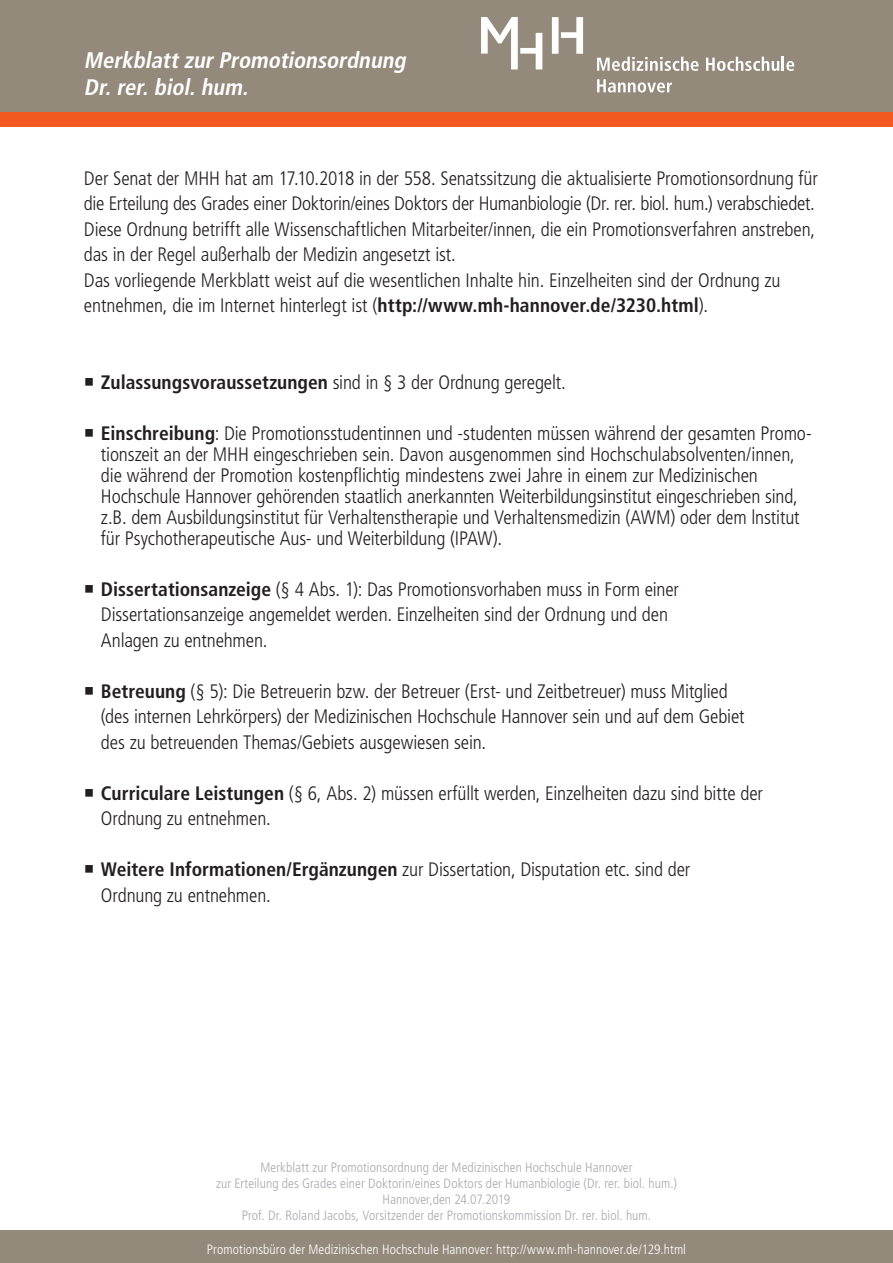
<style>
.page{position:relative;width:893px;height:1263px;background:#fff}
.page>*{position:absolute;margin:0;border:0;box-sizing:border-box;transform-origin:0 0}
.t1{font:italic 700 condensed 22.5px/27px "Frutiger LT Std";color:#fff}
.t2{font:300 condensed 19.5px/25.5px "Frutiger LT Std";letter-spacing:-.01em;color:#231f20}
.t3{font:300 condensed 13.5px/16.2px "Frutiger LT Std";letter-spacing:.005em;color:#a8a9ad;text-align:center}
.t4{font:300 condensed 13.5px "Frutiger LT Std";letter-spacing:.005em;color:#fff}
.s1{font-weight:700}
</style>
<div class="page">
<div style="left:0;top:0;width:893px;height:112px;background:#948a7c"></div>
<div style="left:0;top:1231px;width:893px;height:32px;background:#948a7c"></div>
<div style="left:0;top:112px;width:893px;height:14px;background:#f15921"></div>
<svg style="left:481px;top:17px;width:61px;height:52px"></svg>
<svg style="left:552px;top:17px;width:31px;height:37px"></svg>
<svg style="left:597px;top:79px;width:75px;height:13px"></svg>
<svg style="left:597px;top:57px;width:102px;height:14px"></svg>
<svg style="left:706px;top:57px;width:88px;height:14px"></svg>
<p class="t1" style="left:84px;top:47px;width:328px">MerkblattzurPromotionsordnung<br>Dr.rer.biol.hum.</p>
<p class="t2" style="left:84px;top:165px;width:735px">Der Senat der MHH hat am 17.10.2018 in der 558. Senatssitzung die aktualisierte Promotionsordnung für die Erteilung des Grades einer Doktorin/eines Doktors der Humanbiologie (Dr. rer. biol. hum.) verabschiedet.<br>Diese Ordnung betrifft alle Wissenschaftlichen Mitarbeiter/innen, die ein Promotionsverfahren anstreben, das in der Regel außerhalb der Medizin angesetzt ist.<br>Das vorliegende Merkblatt weist auf die wesentlichen Inhalte hin. Einzelheiten sind der Ordnung zu entnehmen, die im Internet hinterlegt ist (<span class="s1">http://www.mh-hannover.de/3230.html</span>).</p>
<p class="t2" style="left:84px;top:370px;width:483px">○ <span class="s1">Zulassungsvoraussetzungen</span> sind in § 3 der Ordnung geregelt.</p>
<p class="t2" style="left:101px;top:423px;width:712px;line-height:21px;text-indent:-17px">○ <span class="s1">Einschreibung</span>: Die Promotionsstudentinnen und -studenten müssen während der gesamten Promo&shy;tionszeit an der MHH eingeschrieben sein. Davon ausgenommen sind Hochschulabsolventen/innen, die während der Promotion kostenpflichtig mindestens zwei Jahre in einem zur Medizinischen Hochschule Hannover gehörenden staatlich anerkannten Weiterbildungsinstitut eingeschrieben sind, z.B. dem Ausbildungsinstitut für Verhaltenstherapie und Verhaltensmedizin (AWM) oder dem lnstitut für Psychotherapeutische Aus- und Weiterbildung (IPAW).</p>
<p class="t2" style="left:101px;top:576px;width:580px;text-indent:-17px">○ <span class="s1">Dissertationsanzeige</span> (§ 4 Abs. 1): Das Promotionsvorhaben muss in Form einer<br>Dissertationsanzeige angemeldet werden. Einzelheiten sind der Ordnung und den<br>Anlagen zu entnehmen.</p>
<p class="t2" style="left:101px;top:679px;width:645px;text-indent:-17px">○ <span class="s1">Betreuung</span> (§ 5): Die Betreuerin bzw. der Betreuer (Erst- und Zeitbetreuer) muss Mitglied (des internen Lehrkörpers) der Medizinischen Hochschule Hannover sein und auf dem Gebiet des zu betreuenden Themas/Gebiets ausgewiesen sein.</p>
<p class="t2" style="left:101px;top:781px;width:663px;text-indent:-17px">○ <span class="s1">Curriculare Leistungen</span> (§ 6, Abs. 2) müssen erfüllt werden, Einzelheiten dazu sind bitte der<br>Ordnung zu entnehmen.</p>
<p class="t2" style="left:101px;top:857px;width:591px;text-indent:-17px">○ <span class="s1">Weitere Informationen/Ergänzungen</span> zur Dissertation, Disputation etc. sind der<br>Ordnung zu entnehmen.</p>
<p class="t3" style="left:216px;top:1159px;width:462px">Merkblatt zur Promotionsordnung der Medizinischen Hochschule Hannover<br>zur Erteilung des Grades einer Doktorin/eines Doktors der Humanbiologie (Dr. rer. biol. hum.)<br>Hannover,den 24.07.2019<br>Prof. Dr. Roland Jacobs, Vorsitzender der Promotionskommission Dr. rer. biol. hum.</p>
<p class="t4" style="left:207px;top:1241px;width:481px">Promotionsbüro der Medizinischen Hochschule Hannover: http://www.mh-hannover.de/129.html</p>
</div>
